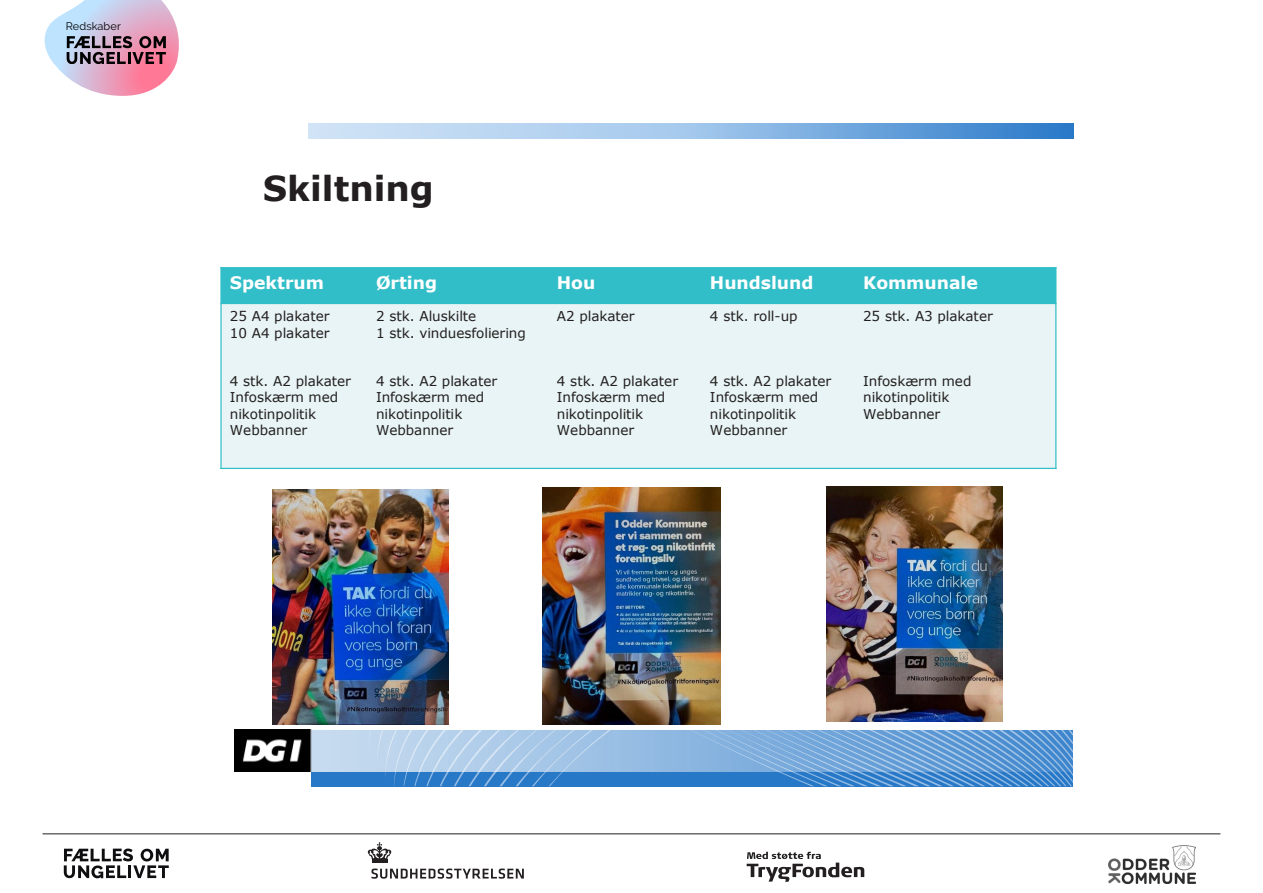
<style>
.page{position:relative;width:1263px;height:893px;background:#fff}
.page>*{position:absolute;margin:0;border:0;box-sizing:border-box;transform-origin:0 0}
.t1{font:700 34.35px "Verdana";color:#231f20}
.t2{font:700 24.6px "Verdana";color:#231f20}
.t3{font:700 17.25px "Verdana";color:#fff}
.t4{font:13.5px/16.2px "Verdana";letter-spacing:-.005em;color:#231f20}
.t5{font:10.95px "Raleway";letter-spacing:.01em;color:#000}
</style>
<div class="page">
<hr style="left:43px;top:834px;width:1177px;height:1px;background:#231f20">
<svg style="left:45px;top:0;width:134px;height:96px"></svg>
<svg style="left:64px;top:848px;width:105px;height:30px"></svg>
<svg style="left:747px;top:852px;width:117px;height:30px"></svg>
<img style="left:1109px;top:845px;width:87px;height:39px">
<hr style="left:372px;top:860px;width:15px;height:3px;background:#231f20">
<svg style="left:368px;top:842px;width:23px;height:17px"></svg>
<svg style="left:371px;top:868px;width:153px;height:11px"></svg>
<div style="left:311px;top:730px;width:762px;height:56px;background:#2878c8"></div>
<img style="left:235px;top:730px;width:456px;height:42px">
<svg style="left:308px;top:124px;width:765px;height:14px;background:#90bbe5"></svg>
<svg style="left:368px;top:730px;width:3px;height:19px"></svg>
<svg style="left:377px;top:730px;width:234px;height:56px"></svg>
<svg style="left:691px;top:730px;width:382px;height:56px"></svg>
<div style="left:221px;top:268px;width:146px;height:35px;background:#32bec8"></div>
<div style="left:367px;top:268px;width:181px;height:35px;background:#32bec8"></div>
<div style="left:548px;top:268px;width:153px;height:35px;background:#32bec8"></div>
<div style="left:701px;top:268px;width:153px;height:35px;background:#32bec8"></div>
<div style="left:854px;top:268px;width:202px;height:35px;background:#32bec8"></div>
<div style="left:221px;top:303px;width:146px;height:165px;background:#e8f4f5"></div>
<div style="left:367px;top:303px;width:181px;height:165px;background:#e8f4f5"></div>
<div style="left:548px;top:303px;width:153px;height:165px;background:#e8f4f5"></div>
<div style="left:701px;top:303px;width:153px;height:165px;background:#e8f4f5"></div>
<div style="left:854px;top:303px;width:202px;height:165px;background:#e8f4f5"></div>
<hr style="left:220px;top:303px;width:836px;height:1px;background:#32bec8">
<hr style="left:220px;top:267px;width:2px;height:202px;background:#32bec8">
<hr style="left:1055px;top:267px;width:1px;height:202px;background:#32bec8">
<hr style="left:220px;top:267px;width:836px;height:1px;background:#32bec8">
<hr style="left:220px;top:468px;width:836px;height:1px;background:#32bec8">
<img style="left:542px;top:487px;width:178px;height:237px">
<img style="left:826px;top:487px;width:176px;height:235px">
<img style="left:272px;top:489px;width:176px;height:235px">
<p class="t5" style="left:66px;top:20px;width:57px">Redskaber</p>
<p class="t1" style="left:263px;top:164px;width:173px">Skiltning</p>
<p class="t3" style="left:230px;top:271px;width:96px">Spektrum</p>
<p class="t3" style="left:376px;top:271px;width:63px">Ørting</p>
<p class="t3" style="left:557px;top:271px;width:40px">Hou</p>
<p class="t3" style="left:710px;top:271px;width:105px">Hundslund</p>
<p class="t3" style="left:863px;top:271px;width:116px">Kommunale</p>
<p class="t4" style="left:230px;top:308px;width:101px">25 A4 plakater<br>10 A4 plakater</p>
<p class="t4" style="left:230px;top:373px;width:123px">4 stk. A2 plakater<br>Infoskærm med nikotinpolitik<br>Webbanner</p>
<p class="t4" style="left:376px;top:308px;width:151px">2 stk. Aluskilte<br>1 stk. vinduesfoliering</p>
<p class="t4" style="left:376px;top:373px;width:123px">4 stk. A2 plakater<br>Infoskærm med nikotinpolitik<br>Webbanner</p>
<p class="t4" style="left:557px;top:308px;width:79px">A2 plakater</p>
<p class="t4" style="left:710px;top:308px;width:89px">4 stk. roll-up</p>
<p class="t4" style="left:863px;top:308px;width:131px">25 stk. A3 plakater</p>
<p class="t2" style="left:308px;top:314px;width:124px">Skiltning</p>
<p class="t4" style="left:863px;top:373px;width:110px">Infoskærm med nikotinpolitik<br>Webbanner</p>
<p class="t4" style="left:557px;top:373px;width:123px">4 stk. A2 plakater<br>Infoskærm med nikotinpolitik<br>Webbanner</p>
<p class="t4" style="left:710px;top:373px;width:123px">4 stk. A2 plakater<br>Infoskærm med nikotinpolitik<br>Webbanner</p>
</div>
